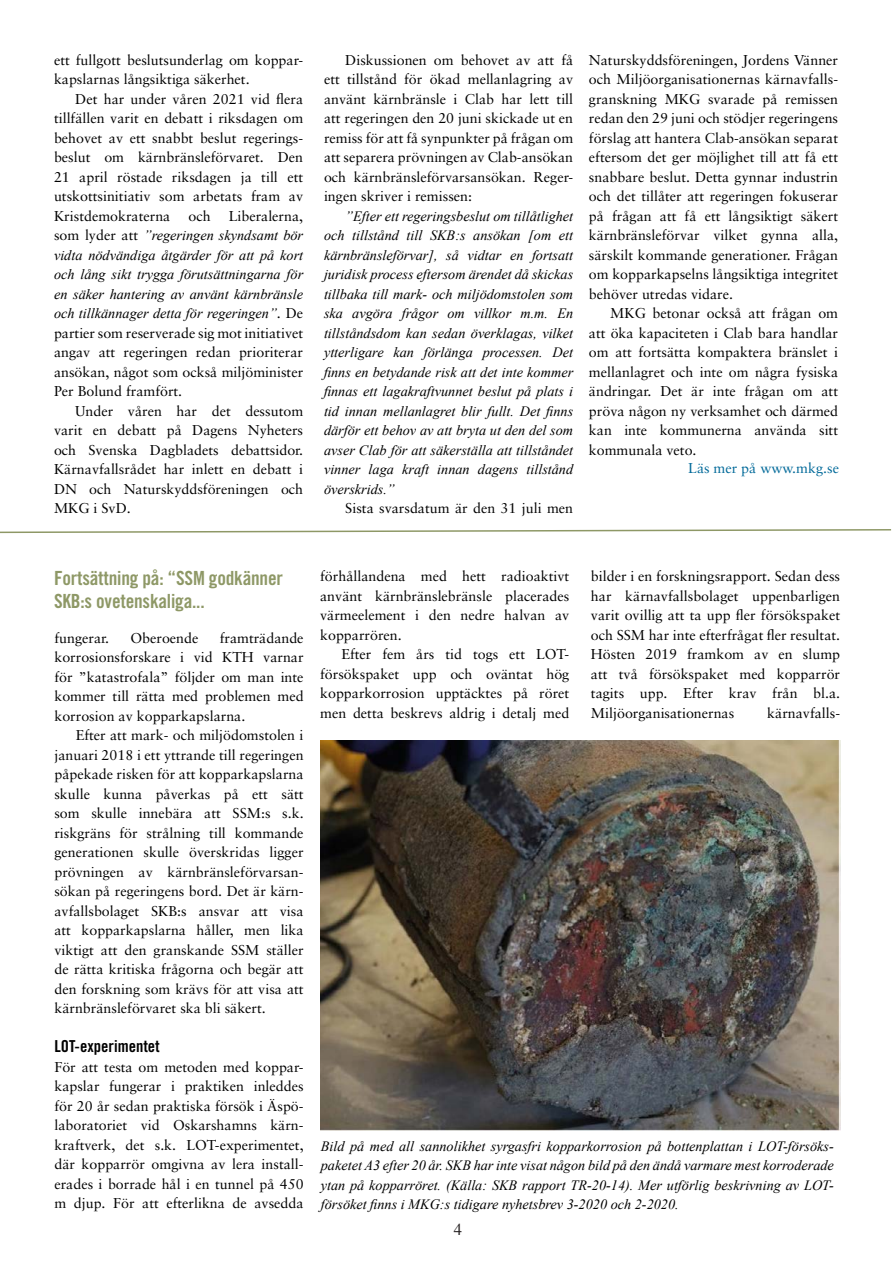
<style>
.page{position:relative;width:893px;height:1263px;background:#fff}
.page>*{position:absolute;margin:0;border:0;box-sizing:border-box;transform-origin:0 0}
.t1{font:19.5px/22.5px "Trade Gothic Bold Cond Twenty";letter-spacing:-.01em;color:#8e9866}
.t2{font:16.5px "Trade Gothic Bold Cond Twenty";color:#000}
.t3{font:16.5px "Times";color:#231f20}
.t4{font:14.25px/19.5px "Sabon LT Pro";color:#000;text-align:justify}
.t5{font:italic 14.25px/19.5px "Times New Roman";color:#000;text-align:justify}
.t6{font:14.25px "Sabon LT Pro";color:#006999}
.s1{font-family:"Sabon LT Pro";font-style:normal}
</style>
<div class="page">
<svg style="left:0;top:529px;width:892px;height:5px"></svg>
<img style="left:320px;top:740px;width:520px;height:390px">
<p class="t4" style="left:54px;top:50px;width:251px">ett fullgott beslutsunderlag om koppar&shy;kapslarnas långsiktiga säkerhet.</p>
<p class="t4" style="left:54px;top:89px;width:251px;text-indent:21px">Det har under våren 2021 vid flera tillfällen varit en debatt i riksdagen om behovet av ett snabbt beslut regerings&shy;beslut om kärnbränsleförvaret. Den 21 april röstade riksdagen ja till ett utskottsinitiativ som arbetats fram av Kristdemokraterna</p>
<p class="t5" style="left:54px;top:206px;width:251px;text-indent:175px"><span class="s1">Liberalerna, som lyder att</span> ”regeringen skyndsamt bör vidta nödvändiga åtgärder för att på kort och lång sikt trygga förutsättningarna för en säker hantering av använt kärnbränsle och tillkännager detta för regeringen”<span class="s1">. De partier som reserverade sig mot initiativet angav att regeringen redan prioriterar ansökan, något som också miljöminister Per Bolund framfört.</span></p>
<p class="t4" style="left:54px;top:401px;width:251px;text-indent:21px">Under våren har det dessutom varit en debatt på Dagens Nyheters och Svenska Dagbladets debattsidor.<br>Kärnavfallsrådet har inlett en debatt i DN och Naturskyddsföreningen och MKG i SvD.</p>
<p class="t4" style="left:188px;top:206px;width:24px">och</p>
<p class="t4" style="left:324px;top:50px;width:251px;text-indent:21px">Diskussionen om behovet av att få ett tillstånd för ökad mellanlagring av använt kärnbränsle i Clab har lett till att regeringen den 20 juni skickade ut en remiss för att få synpunkter på frågan om att separera prövningen av Clab-ansökan och kärnbränsleförvarsansökan. Reger&shy;ingen skriver i remissen:</p>
<p class="t5" style="left:324px;top:206px;width:251px;text-indent:21px">”Efter ett regeringsbeslut om tillåtlighet och tillstånd till SKB:s ansökan [om ett kärnbränsleförvar], så vidtar en fortsatt juridisk process eftersom ärendet då skickas tillbaka till mark- och miljödomstolen som ska avgöra frågor om villkor m.m. En tillståndsdom kan sedan överklagas, vilket ytterligare kan förlänga processen. Det finns en betydande risk att det inte kommer finnas ett lagakraftvunnet beslut på plats i tid innan mellanlagret blir fullt. Det finns därför ett behov av att bryta ut den del som avser Clab för att säkerställa att tillståndet vinner laga kraft innan dagens tillstånd överskrids.”</p>
<p class="t4" style="left:345px;top:498px;width:229px">Sista svarsdatum är den 31 juli men</p>
<p class="t4" style="left:589px;top:50px;width:251px">Naturskyddsföreningen, Jordens Vänner och Miljöorganisationernas kärnavfalls&shy;granskning MKG svarade på remissen redan den 29 juni och stödjer regeringens förslag att hantera Clab-ansökan separat eftersom det ger möjlighet till att få ett snabbare beslut. Detta gynnar industrin och det tillåter att regeringen fokuserar på frågan att få ett långsiktigt säkert kärnbränsleförvar vilket gynna alla, särskilt kommande generationer. Frågan om kopparkapselns långsiktiga integritet behöver utredas vidare.</p>
<p class="t4" style="left:589px;top:303px;width:251px;text-indent:21px">MKG betonar också att frågan om att öka kapaciteten i Clab bara handlar om att fortsätta kompaktera bränslet i mellanlagret och inte om några fysiska ändringar. Det är inte frågan om att pröva någon ny verksamhet och därmed kan inte kommunerna använda sitt kommunala veto.</p>
<p class="t6" style="left:688px;top:459px;width:152px">Läs mer på www.mkg.se</p>
<p class="t1" style="left:54px;top:567px;width:231px">Fortsättning på: “SSM godkänner<br>SKB:s ovetenskaliga...</p>
<p class="t4" style="left:54px;top:628px;width:56px">fungerar.</p>
<p class="t4" style="left:130px;top:628px;width:70px">Oberoende</p>
<p class="t4" style="left:54px;top:628px;width:251px;text-indent:165px">framträdande korrosionsforskare i vid KTH varnar för ”katastrofala” följder om man inte kommer till rätta med problemen med korrosion av kopparkapslarna.</p>
<p class="t4" style="left:54px;top:725px;width:251px;text-indent:21px">Efter att mark- och miljödomstolen i januari 2018 i ett yttrande till regeringen påpekade risken för att kopparkapslarna skulle kunna påverkas på ett sätt som skulle innebära att SSM:s s.k. riskgräns för strålning till kommande generationen skulle överskridas ligger prövningen av kärnbränsleförvarsan&shy;sökan på regeringens bord. Det är kärn&shy;avfallsbolaget SKB:s ansvar att visa att kopparkapslarna håller, men lika viktigt att den granskande SSM ställer de rätta kritiska frågorna och begär att den forskning som krävs för att visa att kärnbränsleförvaret ska bli säkert.</p>
<p class="t2" style="left:54px;top:1036px;width:107px">LOT-experimentet</p>
<p class="t4" style="left:54px;top:1057px;width:251px">För att testa om metoden med koppar&shy;kapslar fungerar i praktiken inleddes för 20 år sedan praktiska försök i Äspö&shy;laboratoriet vid Oskarshamns kärn&shy;kraftverk, det s.k. LOT-experimentet, där kopparrör omgivna av lera install&shy;erades i borrade hål i en tunnel på 450 m djup. För att efterlikna de avsedda</p>
<p class="t4" style="left:320px;top:566px;width:251px">förhållandena med hett radioaktivt använt kärnbränslebränsle placerades värmeelement i den nedre halvan av kopparrören.</p>
<p class="t4" style="left:320px;top:644px;width:251px;text-indent:21px">Efter fem års tid togs ett LOT&shy;försökspaket upp och oväntat hög kopparkorrosion upptäcktes på röret men detta beskrevs aldrig i detalj med</p>
<p class="t4" style="left:591px;top:566px;width:251px">bilder i en forskningsrapport. Sedan dess har kärnavfallsbolaget uppenbarligen varit ovillig att ta upp fler försökspaket och SSM har inte efterfrågat fler resultat.<br>Hösten 2019 framkom av en slump att två försökspaket med kopparrör tagits upp. Efter krav från bl.a.<br>Miljöorganisationernas</p>
<p class="t4" style="left:767px;top:703px;width:74px">kärnavfalls-</p>
<p class="t5" style="left:321px;top:1136px;width:515px">Bild på med all sannolikhet syrgasfri kopparkorrosion på bottenplattan i LOT-försöks&shy;paketet A3 efter 20 år. SKB har inte visat någon bild på den ändå varmare mest korroderade ytan på kopparröret. (Källa: SKB rapport TR-20-14). Mer utförlig beskrivning av LOT&shy;försöket finns i MKG:s tidigare nyhetsbrev 3-2020 och 2-2020.</p>
<p class="t3" style="left:454px;top:1213px;width:10px">4</p>
</div>
